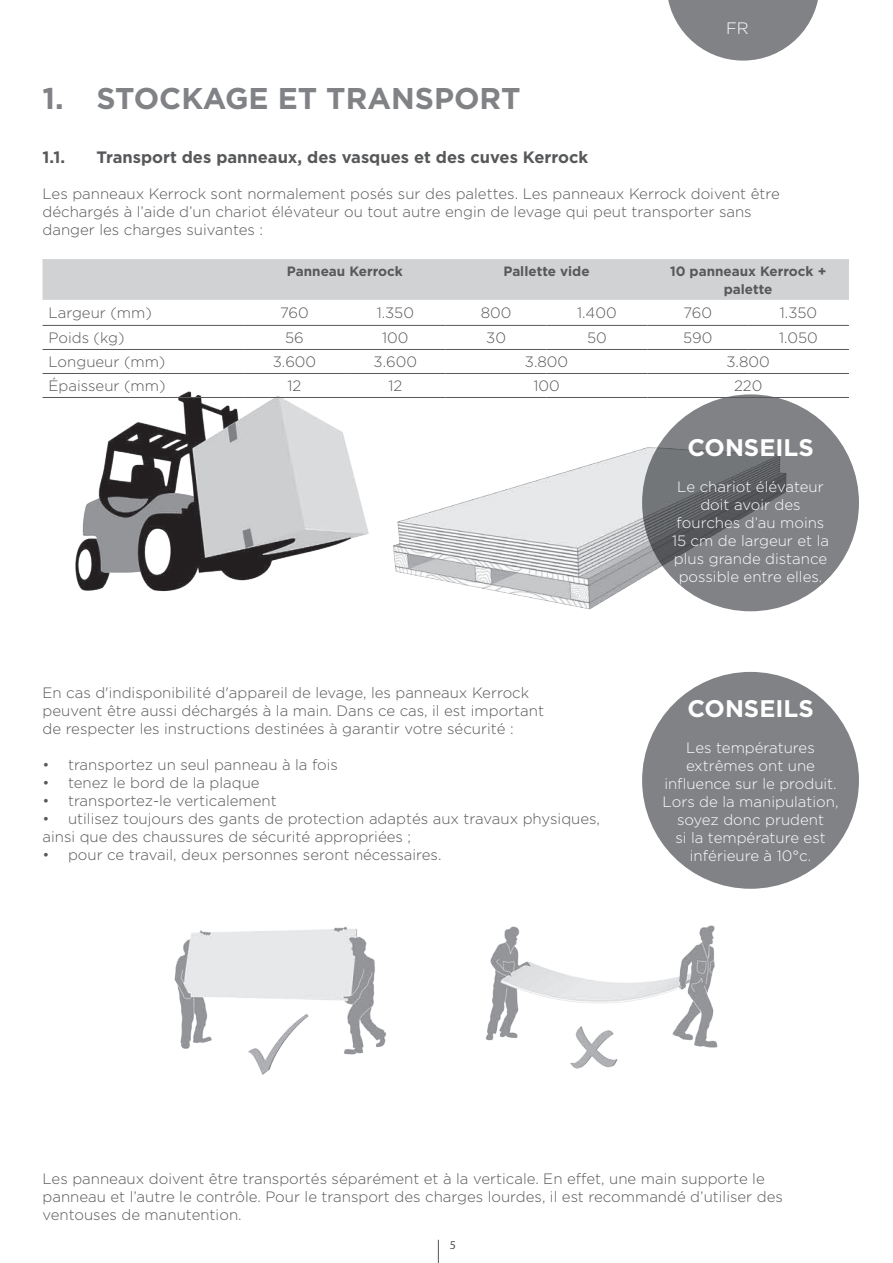
<style>
.page{position:relative;width:893px;height:1263px;background:#fff}
.page>*{position:absolute;margin:0;border:0;box-sizing:border-box;transform-origin:0 0}
.NASLOV{font:700 30px "Gotham BU";color:#808285}
.NASVET{font:700 24px "Gotham BU";color:#fff}
.PODNASLOV{font:700 16.5px "Gotham BU";color:#57585a}
.t1{font:300 16.5px "Gotham BU";color:#fff}
.BODY{font:300 15px/18px "Gotham BU";color:#57585a}
.Nasvet_BODY{font:300 15px/18px "Gotham BU";color:#fff;text-align:center}
.Body_sredinsko{font:300 15px "Gotham BU";color:#57585a}
.Podnaslov_tabela_sre{font:700 13.5px/18px "Gotham BU";color:#57585a;text-align:center}
.t2{font:12px "Myriad Pro";color:#505457}
</style>
<div class="page">
<img style="left:417px;top:415px;width:399px;height:197px">
<img style="left:42px;top:373px;width:375px;height:219px">
<img style="left:174px;top:925px;width:544px;height:150px">
<svg style="left:642px;top:394px;width:217px;height:217px;background:#77797d"></svg>
<div style="left:642px;top:672px;width:217px;height:217px;background:#808285;border-radius:50%"></div>
<svg style="left:438px;top:1240px;width:1px;height:23px"></svg>
<svg style="left:668px;top:0;width:150px;height:61px"></svg>
<div style="left:43px;top:259px;width:806px;height:41px;background:#d1d2d4"></div>
<hr style="left:43px;top:325px;width:201px;height:1px;background:#57585a">
<hr style="left:244px;top:325px;width:101px;height:1px;background:#57585a">
<hr style="left:345px;top:325px;width:101px;height:1px;background:#57585a">
<hr style="left:446px;top:325px;width:101px;height:1px;background:#57585a">
<hr style="left:547px;top:325px;width:100px;height:1px;background:#57585a">
<hr style="left:647px;top:325px;width:101px;height:1px;background:#57585a">
<hr style="left:748px;top:325px;width:101px;height:1px;background:#57585a">
<hr style="left:43px;top:349px;width:201px;height:1px;background:#57585a">
<hr style="left:244px;top:349px;width:101px;height:1px;background:#57585a">
<hr style="left:345px;top:349px;width:101px;height:1px;background:#57585a">
<hr style="left:446px;top:349px;width:101px;height:1px;background:#57585a">
<hr style="left:547px;top:349px;width:100px;height:1px;background:#57585a">
<hr style="left:647px;top:349px;width:101px;height:1px;background:#57585a">
<hr style="left:748px;top:349px;width:101px;height:1px;background:#57585a">
<hr style="left:43px;top:373px;width:201px;height:1px;background:#57585a">
<hr style="left:244px;top:373px;width:101px;height:1px;background:#57585a">
<hr style="left:345px;top:373px;width:101px;height:1px;background:#57585a">
<hr style="left:446px;top:373px;width:101px;height:1px;background:#57585a">
<hr style="left:547px;top:373px;width:100px;height:1px;background:#57585a">
<hr style="left:647px;top:373px;width:101px;height:1px;background:#57585a">
<hr style="left:748px;top:373px;width:101px;height:1px;background:#57585a">
<hr style="left:43px;top:397px;width:201px;height:1px;background:#57585a">
<hr style="left:244px;top:397px;width:101px;height:1px;background:#57585a">
<hr style="left:345px;top:397px;width:101px;height:1px;background:#57585a">
<hr style="left:446px;top:397px;width:101px;height:1px;background:#57585a">
<hr style="left:547px;top:397px;width:100px;height:1px;background:#57585a">
<hr style="left:647px;top:397px;width:101px;height:1px;background:#57585a">
<hr style="left:748px;top:397px;width:101px;height:1px;background:#57585a">
<p class="NASLOV" style="left:43px;top:81px;width:480px">1. STOCKAGE ET TRANSPORT</p>
<p class="t1" style="left:726px;top:20px;width:24px">FR</p>
<p class="PODNASLOV" style="left:43px;top:148px;width:24px">1.1.</p>
<p class="PODNASLOV" style="left:97px;top:148px;width:493px">Transport des panneaux, des vasques et des cuves Kerrock</p>
<p class="BODY" style="left:43px;top:185px;width:739px">Les panneaux Kerrock sont normalement posés sur des palettes. Les panneaux Kerrock doivent être</p>
<p class="BODY" style="left:43px;top:203px;width:711px">déchargés à l’aide d’un chariot élévateur ou tout autre engin de levage qui peut transporter sans</p>
<p class="BODY" style="left:43px;top:221px;width:222px">danger les charges suivantes :</p>
<p class="Podnaslov_tabela_sre" style="left:287px;top:262px;width:117px">Panneau Kerrock</p>
<p class="Podnaslov_tabela_sre" style="left:503px;top:262px;width:88px">Pallette vide</p>
<p class="Podnaslov_tabela_sre" style="left:670px;top:262px;width:158px">10 panneaux Kerrock + palette</p>
<p class="BODY" style="left:49px;top:303px;width:105px">Largeur (mm)</p>
<p class="Body_sredinsko" style="left:280px;top:304px;width:30px">760</p>
<p class="Body_sredinsko" style="left:377px;top:304px;width:39px">1.350</p>
<p class="Body_sredinsko" style="left:481px;top:304px;width:32px">800</p>
<p class="Body_sredinsko" style="left:577px;top:304px;width:41px">1.400</p>
<p class="Body_sredinsko" style="left:683px;top:304px;width:30px">760</p>
<p class="Body_sredinsko" style="left:780px;top:304px;width:39px">1.350</p>
<p class="BODY" style="left:49px;top:329px;width:77px">Poids (kg)</p>
<p class="Body_sredinsko" style="left:285px;top:330px;width:20px">56</p>
<p class="Body_sredinsko" style="left:382px;top:330px;width:28px">100</p>
<p class="Body_sredinsko" style="left:486px;top:330px;width:21px">30</p>
<p class="Body_sredinsko" style="left:587px;top:330px;width:21px">50</p>
<p class="Body_sredinsko" style="left:683px;top:330px;width:31px">590</p>
<p class="Body_sredinsko" style="left:779px;top:330px;width:40px">1.050</p>
<p class="BODY" style="left:49px;top:353px;width:118px">Longueur (mm)</p>
<p class="Body_sredinsko" style="left:273px;top:354px;width:45px">3.600</p>
<p class="Body_sredinsko" style="left:374px;top:354px;width:45px">3.600</p>
<p class="Body_sredinsko" style="left:525px;top:354px;width:45px">3.800</p>
<p class="Body_sredinsko" style="left:726px;top:354px;width:45px">3.800</p>
<p class="BODY" style="left:49px;top:377px;width:118px">Épaisseur (mm)</p>
<p class="Body_sredinsko" style="left:288px;top:378px;width:15px">12</p>
<p class="Body_sredinsko" style="left:388px;top:378px;width:15px">12</p>
<p class="Body_sredinsko" style="left:533px;top:378px;width:28px">100</p>
<p class="Body_sredinsko" style="left:734px;top:378px;width:30px">220</p>
<p class="BODY" style="left:43px;top:683px;width:503px">En cas d'indisponibilité d'appareil de levage, les panneaux Kerrock peuvent être aussi déchargés à la main. Dans ce cas, il est important</p>
<p class="BODY" style="left:43px;top:719px;width:473px">de respecter les instructions destinées à garantir votre sécurité :</p>
<p class="BODY" style="left:43px;top:755px;width:297px">• transportez un seul panneau à la fois</p>
<p class="BODY" style="left:43px;top:773px;width:219px">• tenez le bord de la plaque</p>
<p class="BODY" style="left:43px;top:791px;width:236px">• transportez-le verticalement</p>
<p class="BODY" style="left:43px;top:809px;width:559px">• utilisez toujours des gants de protection adaptés aux travaux physiques, ainsi que des chaussures de sécurité appropriées ;</p>
<p class="BODY" style="left:43px;top:845px;width:400px">• pour ce travail, deux personnes seront nécessaires.</p>
<p class="NASVET" style="left:687px;top:434px;width:128px">CONSEILS</p>
<p class="Nasvet_BODY" style="left:672px;top:478px;width:159px">Le chariot élévateur doit avoir des fourches d’au moins<br>15 cm de largeur et la plus grande distance possible entre elles.</p>
<p class="NASVET" style="left:687px;top:694px;width:128px">CONSEILS</p>
<p class="Nasvet_BODY" style="left:686px;top:738px;width:130px">Les températures</p>
<p class="Nasvet_BODY" style="left:686px;top:756px;width:131px">extrêmes ont une</p>
<p class="Nasvet_BODY" style="left:664px;top:774px;width:174px">influence sur le produit.</p>
<p class="Nasvet_BODY" style="left:663px;top:792px;width:177px">Lors de la manipulation,</p>
<p class="Nasvet_BODY" style="left:677px;top:810px;width:149px">soyez donc prudent</p>
<p class="Nasvet_BODY" style="left:675px;top:828px;width:152px">si la température est</p>
<p class="Nasvet_BODY" style="left:690px;top:846px;width:123px">inférieure à 10°c.</p>
<p class="BODY" style="left:43px;top:1169px;width:724px">Les panneaux doivent être transportés séparément et à la verticale. En effet, une main supporte le</p>
<p class="BODY" style="left:43px;top:1187px;width:742px">panneau et l’autre le contrôle. Pour le transport des charges lourdes, il est recommandé d’utiliser des</p>
<p class="BODY" style="left:43px;top:1205px;width:201px">ventouses de manutention.</p>
<p class="t2" style="left:450px;top:1238px;width:8px">5</p>
</div>
